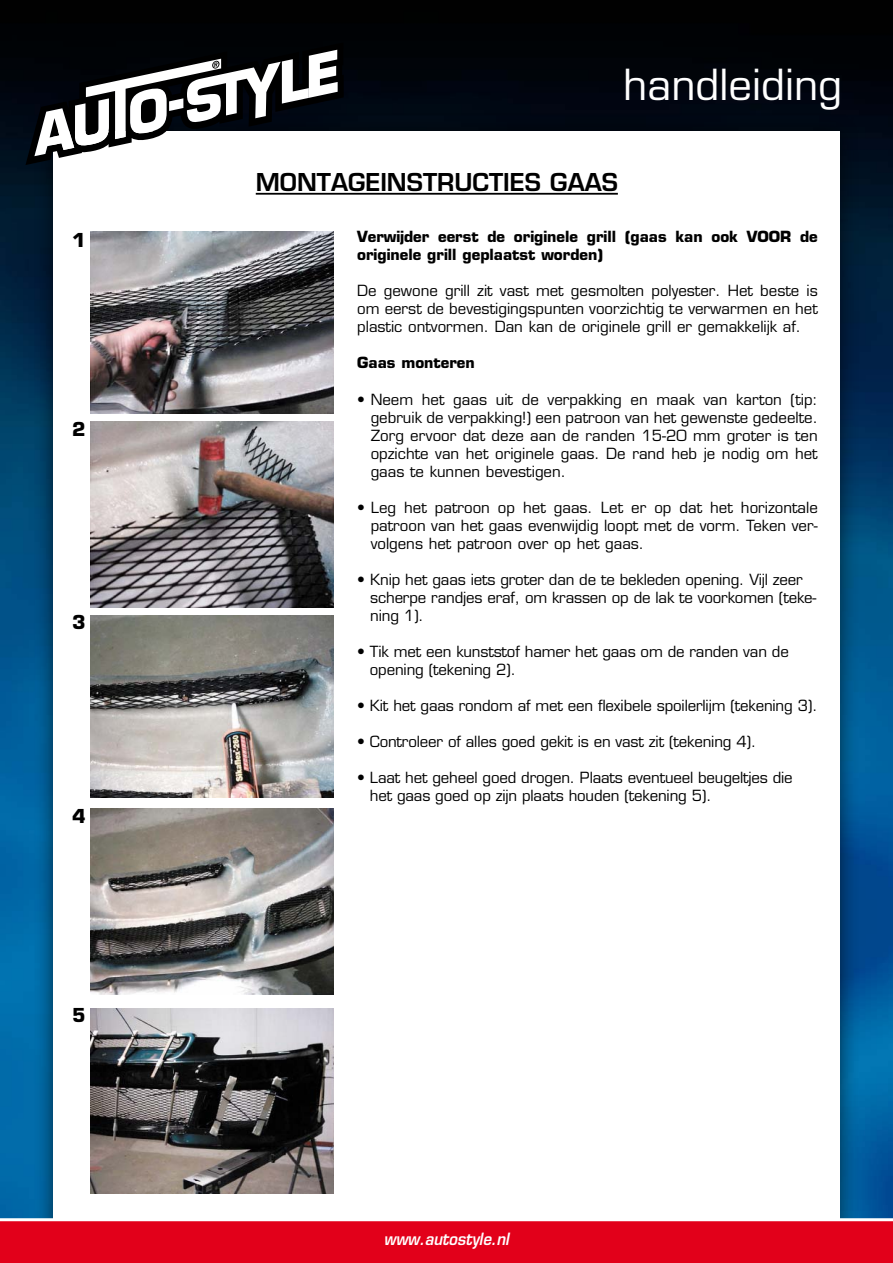
<style>
.page{position:relative;width:893px;height:1263px;background:#fff}
.page>*{position:absolute;margin:0;border:0;box-sizing:border-box;transform-origin:0 0}
.t1{font:41.7px "Eurostile";color:#fff}
.t2{font:600 24px "Eurostile";color:#000}
.t3{font:700 18.75px "Eurostile";color:#000}
.t4{font:italic 600 16.5px "Eurostile";color:#fff;scale:.9 1}
.t5{font:15px/18px "Eurostile";letter-spacing:-.01em;color:#000;text-align:justify}
.t6{font:700 15px/18px "Eurostile";color:#000}
</style>
<div class="page">
<img style="left:0;top:0;width:893px;height:1218px">
<div style="left:33px;top:112px;width:827px;height:1139px;background:#000;opacity:.61"></div>
<div style="left:53px;top:132px;width:787px;height:1099px;background:#fff"></div>
<svg style="left:26px;top:43px;width:318px;height:122px"></svg>
<div style="left:0;top:1220px;width:893px;height:43px;background:#e2001a"></div>
<hr style="left:0;top:1218px;width:893px;height:3px;background:#fff">
<hr style="left:256px;top:193px;width:362px;height:2px;background:#000">
<img style="left:91px;top:232px;width:243px;height:181px">
<img style="left:91px;top:421px;width:242px;height:186px">
<img style="left:91px;top:616px;width:242px;height:181px">
<img style="left:91px;top:808px;width:242px;height:186px">
<img style="left:91px;top:1009px;width:242px;height:185px">
<p class="t3" style="left:72px;top:228px;width:15px">1</p>
<p class="t3" style="left:72px;top:417px;width:15px">2</p>
<p class="t3" style="left:72px;top:611px;width:15px">3</p>
<p class="t3" style="left:72px;top:805px;width:15px">4</p>
<p class="t3" style="left:72px;top:1003px;width:15px">5</p>
<h1 class="t1" style="left:623px;top:59px;width:220px">handleiding</h1>
<h2 class="t2" style="left:256px;top:167px;width:364px">MONTAGEINSTRUCTIES GAAS</h2>
<p class="t6" style="left:357px;top:228px;width:462px">Verwijder eerst de originele grill (gaas kan ook VOOR de originele grill geplaatst worden)</p>
<p class="t5" style="left:357px;top:282px;width:462px">De gewone grill zit vast met gesmolten polyester. Het beste is om eerst de bevestigingspunten voorzichtig te verwarmen en het plastic ontvormen. Dan kan de originele grill er gemakkelijk af.</p>
<p class="t6" style="left:357px;top:354px;width:119px">Gaas monteren</p>
<p class="t5" style="left:371px;top:390px;width:449px;text-indent:-13px">• Neem het gaas uit de verpakking en maak van karton (tip: gebruik de verpakking!) een patroon van het gewenste gedeelte.<br>Zorg ervoor dat deze aan de randen 15-20 mm groter is ten opzichte van het originele gaas. De rand heb je nodig om het gaas te kunnen bevestigen.</p>
<p class="t5" style="left:371px;top:498px;width:449px;text-indent:-13px">• Leg het patroon op het gaas. Let er op dat het horizontale patroon van het gaas evenwijdig loopt met de vorm. Teken ver&shy;volgens het patroon over op het gaas.</p>
<p class="t5" style="left:370px;top:570px;width:448px;text-align:left;text-indent:-13px">• Knip het gaas iets groter dan de te bekleden opening. Vijl zeer scherpe randjes eraf, om krassen op de lak te voorkomen (teke&shy;ning 1).</p>
<p class="t5" style="left:370px;top:642px;width:420px;text-indent:-13px">• Tik met een kunststof hamer het gaas om de randen van de opening (tekening 2).</p>
<p class="t5" style="left:357px;top:696px;width:462px">• Kit het gaas rondom af met een flexibele spoilerlijm (tekening 3).</p>
<p class="t5" style="left:357px;top:732px;width:401px">• Controleer of alles goed gekit is en vast zit (tekening 4).</p>
<p class="t5" style="left:370px;top:768px;width:424px;text-indent:-13px">• Laat het geheel goed drogen. Plaats eventueel beugeltjes die het gaas goed op zijn plaats houden (tekening 5).</p>
<p class="t4" style="left:384px;top:1229px;width:140px">www.autostyle.nl</p>
</div>
